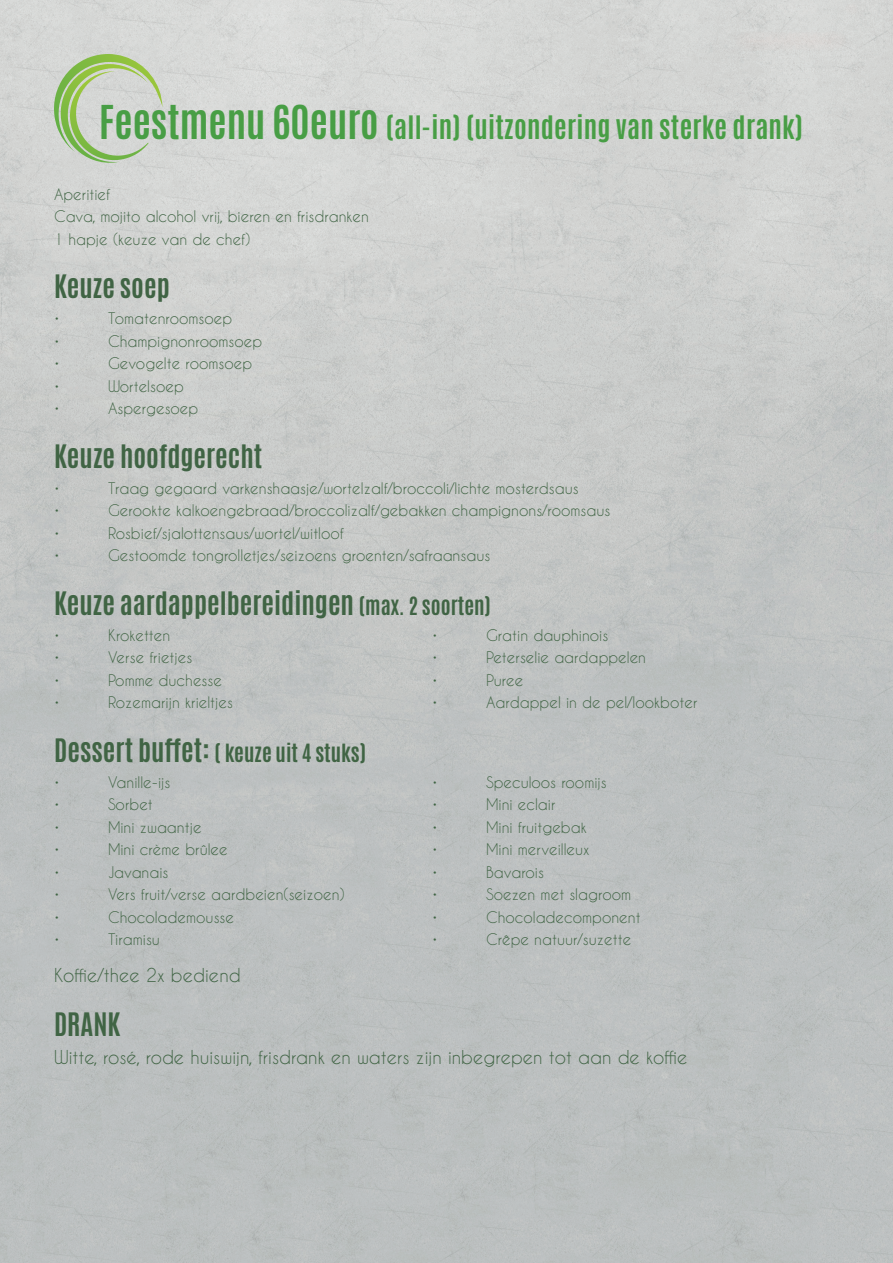
<style>
.page{position:relative;width:893px;height:1263px;background:#fff}
.page>*{position:absolute;margin:0;border:0;box-sizing:border-box;transform-origin:0 0}
.t1{font:700 27px "Antonio";color:#406444}
.t2{font:700 27px "Antonio";letter-spacing:.01em;color:#489e45}
.t3{font:700 21px "Antonio";color:#406444}
.t4{font:18px "Caviar Dreams";color:#406444}
.t5{font:15px/22.5px "Caviar Dreams";color:#406444}
.s1{font-size:39px}
.s2{font-size:21px}
.s3{font-size:27px}
</style>
<div class="page">
<img style="left:0;top:0;width:893px;height:1263px">
<svg style="left:47px;top:54px;width:115px;height:112px;background:#c2d0b4"></svg>
<h1 class="t2" style="left:99px;top:107px;width:705px"><span class="s1">Feestmenu 60euro</span> (all-in) (uitzondering van sterke drank)</h1>
<p class="t5" style="left:54px;top:182px;width:316px">Aperitief<br>Cava, mojito alcohol vrij, bieren en frisdranken<br>1 hapje (keuze van de chef)</p>
<h1 class="t1" style="left:54px;top:266px;width:117px">Keuze soep</h1>
<p class="t5" style="left:54px;top:307px;width:7px">•</p>
<p class="t5" style="left:108px;top:307px;width:126px">Tomatenroomsoep</p>
<p class="t5" style="left:54px;top:330px;width:7px">•</p>
<p class="t5" style="left:108px;top:330px;width:156px">Champignonroomsoep</p>
<p class="t5" style="left:54px;top:352px;width:7px">•</p>
<p class="t5" style="left:108px;top:352px;width:146px">Gevogelte roomsoep</p>
<p class="t5" style="left:54px;top:375px;width:7px">•</p>
<p class="t5" style="left:108px;top:375px;width:77px">Wortelsoep</p>
<p class="t5" style="left:54px;top:397px;width:7px">•</p>
<p class="t5" style="left:108px;top:397px;width:92px">Aspergesoep</p>
<h1 class="t1" style="left:54px;top:436px;width:210px">Keuze hoofdgerecht</h1>
<p class="t5" style="left:54px;top:477px;width:7px">•</p>
<p class="t5" style="left:108px;top:477px;width:472px">Traag gegaard varkenshaasje/wortelzalf/broccoli/lichte mosterdsaus</p>
<p class="t5" style="left:54px;top:499px;width:7px">•</p>
<p class="t5" style="left:108px;top:499px;width:504px">Gerookte kalkoengebraad/broccolizalf/gebakken champignons/roomsaus</p>
<p class="t5" style="left:54px;top:522px;width:7px">•</p>
<p class="t5" style="left:108px;top:522px;width:237px">Rosbief/sjalottensaus/wortel/witloof</p>
<p class="t5" style="left:54px;top:544px;width:7px">•</p>
<p class="t5" style="left:108px;top:544px;width:384px">Gestoomde tongrolletjes/seizoens groenten/safraansaus</p>
<h1 class="t1" style="left:54px;top:583px;width:438px">Keuze aardappelbereidingen <span class="s2">(max. 2 soorten)</span></h1>
<p class="t5" style="left:54px;top:624px;width:7px">•</p>
<p class="t5" style="left:108px;top:624px;width:64px">Kroketten</p>
<p class="t5" style="left:432px;top:624px;width:7px">•</p>
<p class="t5" style="left:486px;top:624px;width:124px">Gratin dauphinois</p>
<p class="t5" style="left:54px;top:646px;width:7px">•</p>
<p class="t5" style="left:108px;top:646px;width:86px">Verse frietjes</p>
<p class="t5" style="left:432px;top:646px;width:7px">•</p>
<p class="t5" style="left:486px;top:646px;width:162px">Peterselie aardappelen</p>
<p class="t5" style="left:54px;top:669px;width:7px">•</p>
<p class="t5" style="left:108px;top:669px;width:116px">Pomme duchesse</p>
<p class="t5" style="left:432px;top:669px;width:7px">•</p>
<p class="t5" style="left:486px;top:669px;width:39px">Puree</p>
<p class="t5" style="left:54px;top:691px;width:7px">•</p>
<p class="t5" style="left:108px;top:691px;width:127px">Rozemarijn krieltjes</p>
<p class="t5" style="left:432px;top:691px;width:7px">•</p>
<p class="t5" style="left:486px;top:691px;width:213px">Aardappel in de pel/lookboter</p>
<h2 class="t3" style="left:54px;top:737px;width:313px"><span class="s3">Dessert buffet:</span> ( keuze uit 4 stuks)</h2>
<p class="t5" style="left:54px;top:771px;width:7px">•</p>
<p class="t5" style="left:108px;top:771px;width:64px">Vanille-ijs</p>
<p class="t5" style="left:432px;top:771px;width:7px">•</p>
<p class="t5" style="left:486px;top:771px;width:122px">Speculoos roomijs</p>
<p class="t5" style="left:54px;top:793px;width:7px">•</p>
<p class="t5" style="left:108px;top:793px;width:46px">Sorbet</p>
<p class="t5" style="left:432px;top:793px;width:7px">•</p>
<p class="t5" style="left:486px;top:793px;width:71px">Mini eclair</p>
<p class="t5" style="left:54px;top:816px;width:7px">•</p>
<p class="t5" style="left:108px;top:816px;width:95px">Mini zwaantje</p>
<p class="t5" style="left:432px;top:816px;width:7px">•</p>
<p class="t5" style="left:486px;top:816px;width:102px">Mini fruitgebak</p>
<p class="t5" style="left:54px;top:838px;width:7px">•</p>
<p class="t5" style="left:108px;top:838px;width:121px">Mini crème brûlee</p>
<p class="t5" style="left:432px;top:838px;width:7px">•</p>
<p class="t5" style="left:486px;top:838px;width:105px">Mini merveilleux</p>
<p class="t5" style="left:54px;top:861px;width:7px">•</p>
<p class="t5" style="left:108px;top:861px;width:62px">Javanais</p>
<p class="t5" style="left:432px;top:861px;width:7px">•</p>
<p class="t5" style="left:486px;top:861px;width:59px">Bavarois</p>
<p class="t5" style="left:54px;top:883px;width:7px">•</p>
<p class="t5" style="left:108px;top:883px;width:238px">Vers fruit/verse aardbeien(seizoen)</p>
<p class="t5" style="left:432px;top:883px;width:7px">•</p>
<p class="t5" style="left:486px;top:883px;width:147px">Soezen met slagroom</p>
<p class="t5" style="left:54px;top:906px;width:7px">•</p>
<p class="t5" style="left:108px;top:906px;width:128px">Chocolademousse</p>
<p class="t5" style="left:432px;top:906px;width:7px">•</p>
<p class="t5" style="left:486px;top:906px;width:156px">Chocoladecomponent</p>
<p class="t5" style="left:54px;top:928px;width:7px">•</p>
<p class="t5" style="left:108px;top:928px;width:53px">Tiramisu</p>
<p class="t5" style="left:432px;top:928px;width:7px">•</p>
<p class="t5" style="left:486px;top:928px;width:147px">Crêpe natuur/suzette</p>
<p class="t4" style="left:54px;top:964px;width:188px">Koffie/thee 2x bediend</p>
<h1 class="t1" style="left:54px;top:1004px;width:68px">DRANK</h1>
<p class="t4" style="left:54px;top:1046px;width:635px">Witte, rosé, rode huiswijn, frisdrank en waters zijn inbegrepen tot aan de koffie</p>
</div>
